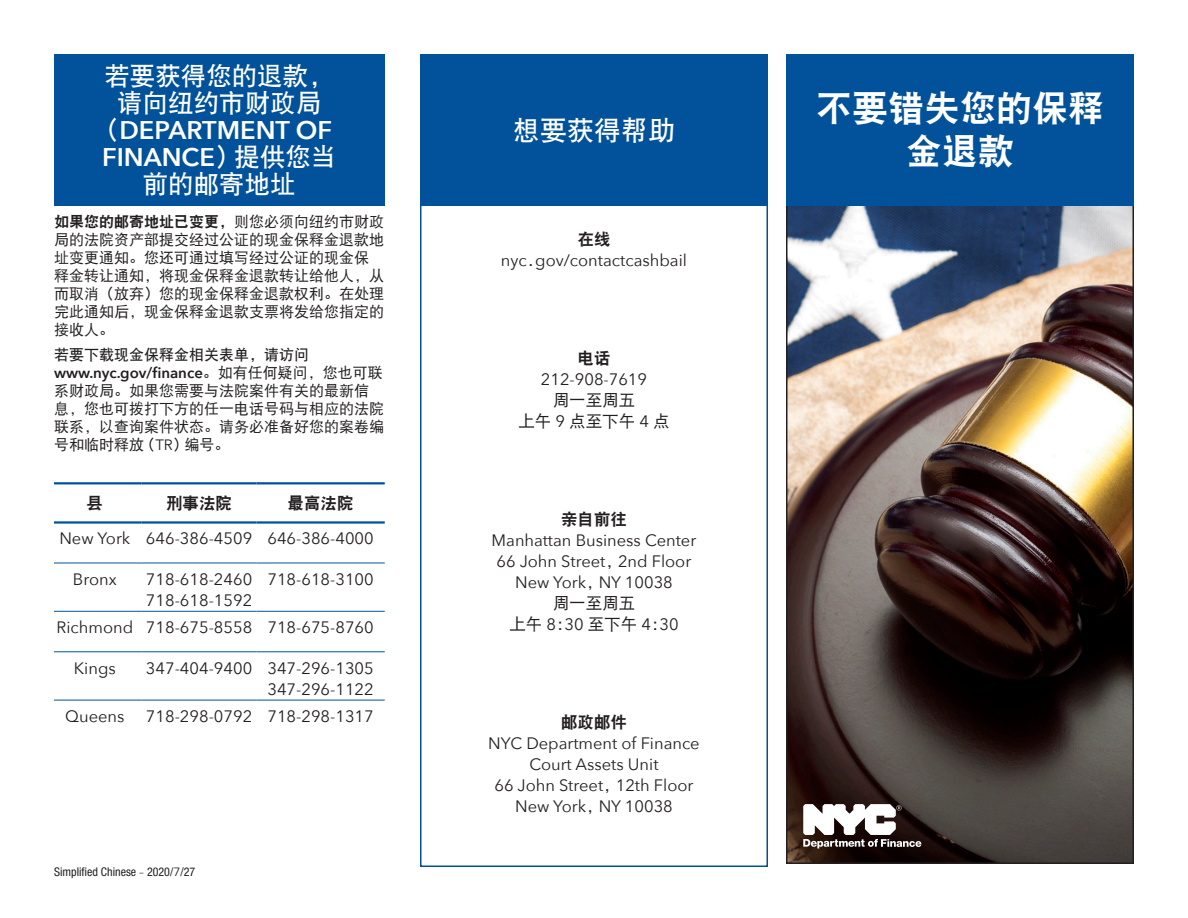
<style>
.page{position:relative;width:1188px;height:918px;background:#fff}
.page>*{position:absolute;margin:0;border:0;box-sizing:border-box;transform-origin:0 0}
.Cover{font:36px/43.2px "DF Hei W9";color:#fff;text-align:center}
.Main_head{font:27px "DF Hei W7";color:#fff}
.Main_head-2{font:25.5px/27px "DF Hei W7";color:#fff;text-align:center}
.body_2{font:16.5px/21px "Avenir Next";color:#231f20;text-align:center}
.body_2-2{font:16.5px "DF Hei W5";color:#231f20}
.head_2{font:16.5px "DF Hei W9";color:#231f20}
.body_copy{font:15px/18px "DF Hei W5";color:#231f20}
.body_copy-2{font:condensed 12px "Helvetica Neue LT Pro";color:#231f20}
.s1{font-family:"Avenir Next";font-weight:600}
.s2{font-family:"DF Hei W9"}
.s3{font-family:"DF Hei W7"}
.s4{font-family:"Avenir Next"}
.s5{font-family:"Avenir Next";font-stretch:normal}
.s6{font-family:"DF Hei W5"}
</style>
<div class="page">
<div style="left:420px;top:54px;width:348px;height:151px;background:#01529a"></div>
<div style="left:54px;top:54px;width:330px;height:151px;background:#01529a"></div>
<img style="left:789px;top:205px;width:342px;height:656px">
<svg style="left:803px;top:804px;width:118px;height:45px"></svg>
<div style="left:786px;top:54px;width:348px;height:151px;background:#01529a"></div>
<svg style="left:54px;top:484px;width:331px;height:1px"></svg>
<hr style="left:54px;top:563px;width:88px;height:1px;background:#01529a">
<hr style="left:142px;top:563px;width:114px;height:1px;background:#01529a">
<hr style="left:256px;top:563px;width:129px;height:1px;background:#01529a">
<hr style="left:54px;top:611px;width:88px;height:1px;background:#01529a">
<hr style="left:142px;top:611px;width:114px;height:1px;background:#01529a">
<hr style="left:256px;top:611px;width:129px;height:1px;background:#01529a">
<hr style="left:54px;top:652px;width:88px;height:1px;background:#01529a">
<hr style="left:142px;top:652px;width:114px;height:1px;background:#01529a">
<hr style="left:256px;top:652px;width:129px;height:1px;background:#01529a">
<hr style="left:54px;top:700px;width:88px;height:1px;background:#01529a">
<hr style="left:142px;top:700px;width:114px;height:1px;background:#01529a">
<hr style="left:256px;top:700px;width:129px;height:1px;background:#01529a">
<hr style="left:54px;top:482px;width:88px;height:2px;background:#01529a">
<hr style="left:142px;top:482px;width:114px;height:2px;background:#01529a">
<hr style="left:256px;top:482px;width:129px;height:2px;background:#01529a">
<hr style="left:54px;top:521px;width:88px;height:3px;background:#01529a">
<hr style="left:142px;top:521px;width:114px;height:3px;background:#01529a">
<hr style="left:256px;top:521px;width:129px;height:3px;background:#01529a">
<div style="left:420px;top:196px;width:348px;height:671px;border:2px solid #01529a"></div>
<p class="Main_head-2" style="left:102px;top:62px;width:236px">若要获得您的退款，请向纽约市财政局(<span class="s1">DEPARTMENT OF<br>FINANCE</span>) 提供您当前的邮寄地址</p>
<p class="body_copy" style="left:54px;top:213px;width:331px"><span class="s2">如果您的邮寄地址已变更，</span>则您必须向纽约市财政局的法院资产部提交经过公证的现金保释金退款地址变更通知。您还可通过填写经过公证的现金保释金转让通知，将现金保释金退款转让给他人，从而取消（放弃）您的现金保释金退款权利。在处理完此通知后，现金保释金退款支票将发给您指定的接收人。</p>
<p class="body_copy" style="left:54px;top:346px;width:331px"><span class="s3">若要下载现金保释金相关表单，请访问</span><span class="s1">www.nyc.gov/finance</span><span class="s3">。</span>如有任何疑问，您也可联系财政局。如果您需要与法院案件有关的最新信息，您也可拨打下方的任一电话号码与相应的法院联系，以查询案件状态。请务必准备好您的案卷编号和临时释放 (<span class="s4">TR</span>) 编号。</p>
<p class="head_2" style="left:87px;top:495px;width:18px">县</p>
<p class="head_2" style="left:166px;top:495px;width:67px">刑事法院</p>
<p class="head_2" style="left:288px;top:495px;width:67px">最高法院</p>
<p class="body_2" style="left:59px;top:527px;width:72px">New York</p>
<p class="body_2" style="left:146px;top:527px;width:108px">646-386-4509</p>
<p class="body_2" style="left:267px;top:527px;width:108px">646-386-4000</p>
<p class="body_2" style="left:73px;top:568px;width:45px">Bronx</p>
<p class="body_2" style="left:146px;top:568px;width:108px">718-618-2460</p>
<p class="body_2" style="left:146px;top:589px;width:108px">718-618-1592</p>
<p class="body_2" style="left:267px;top:568px;width:108px">718-618-3100</p>
<p class="body_2" style="left:57px;top:616px;width:78px">Richmond</p>
<p class="body_2" style="left:146px;top:616px;width:108px">718-675-8558</p>
<p class="body_2" style="left:267px;top:616px;width:108px">718-675-8760</p>
<p class="body_2" style="left:74px;top:657px;width:43px">Kings</p>
<p class="body_2" style="left:146px;top:657px;width:108px">347-404-9400</p>
<p class="body_2" style="left:267px;top:657px;width:108px">347-296-1305</p>
<p class="body_2" style="left:267px;top:678px;width:108px">347-296-1122</p>
<p class="body_2" style="left:65px;top:705px;width:61px">Queens</p>
<p class="body_2" style="left:146px;top:705px;width:108px">718-298-0792</p>
<p class="body_2" style="left:267px;top:705px;width:108px">718-298-1317</p>
<p class="body_copy-2" style="left:54px;top:865px;width:143px">Simplified Chinese <span class="s5">–</span> 2020/<span class="s5">7</span>/27</p>
<p class="Main_head" style="left:513px;top:116px;width:163px">想要获得帮助</p>
<p class="head_2" style="left:578px;top:230px;width:34px">在线</p>
<p class="body_2" style="left:501px;top:249px;width:188px">nyc<span class="s6">.</span>gov/contactcashbail</p>
<p class="head_2" style="left:578px;top:350px;width:34px">电话</p>
<p class="body_2" style="left:541px;top:368px;width:108px">212-908-7619</p>
<p class="body_2-2" style="left:553px;top:392px;width:84px">周一至周五</p>
<p class="body_2-2" style="left:518px;top:413px;width:153px">上午 <span class="s4">9</span> 点至下午 <span class="s4">4</span> 点</p>
<p class="head_2" style="left:561px;top:511px;width:67px">亲自前往</p>
<p class="body_2" style="left:492px;top:529px;width:206px">Manhattan Business Center</p>
<p class="body_2" style="left:497px;top:550px;width:196px">66 John Street<span class="s6">,</span> 2nd Floor</p>
<p class="body_2" style="left:515px;top:571px;width:159px">New York<span class="s6">,</span> NY 10038</p>
<p class="body_2-2" style="left:553px;top:595px;width:84px">周一至周五</p>
<p class="body_2-2" style="left:509px;top:616px;width:171px">上午 <span class="s4">8</span>:<span class="s4">30</span> 至下午 <span class="s4">4</span>:<span class="s4">30</span></p>
<p class="head_2" style="left:561px;top:714px;width:67px">邮政邮件</p>
<p class="body_2" style="left:488px;top:732px;width:213px">NYC Department of Finance<br>Court Assets Unit</p>
<p class="body_2" style="left:494px;top:774px;width:201px">66 John Street<span class="s6">,</span> 12th Floor</p>
<p class="body_2" style="left:515px;top:795px;width:159px">New York<span class="s6">,</span> NY 10038</p>
<p class="Cover" style="left:816px;top:87px;width:289px">不要错失您的保释金退款</p>
</div>
